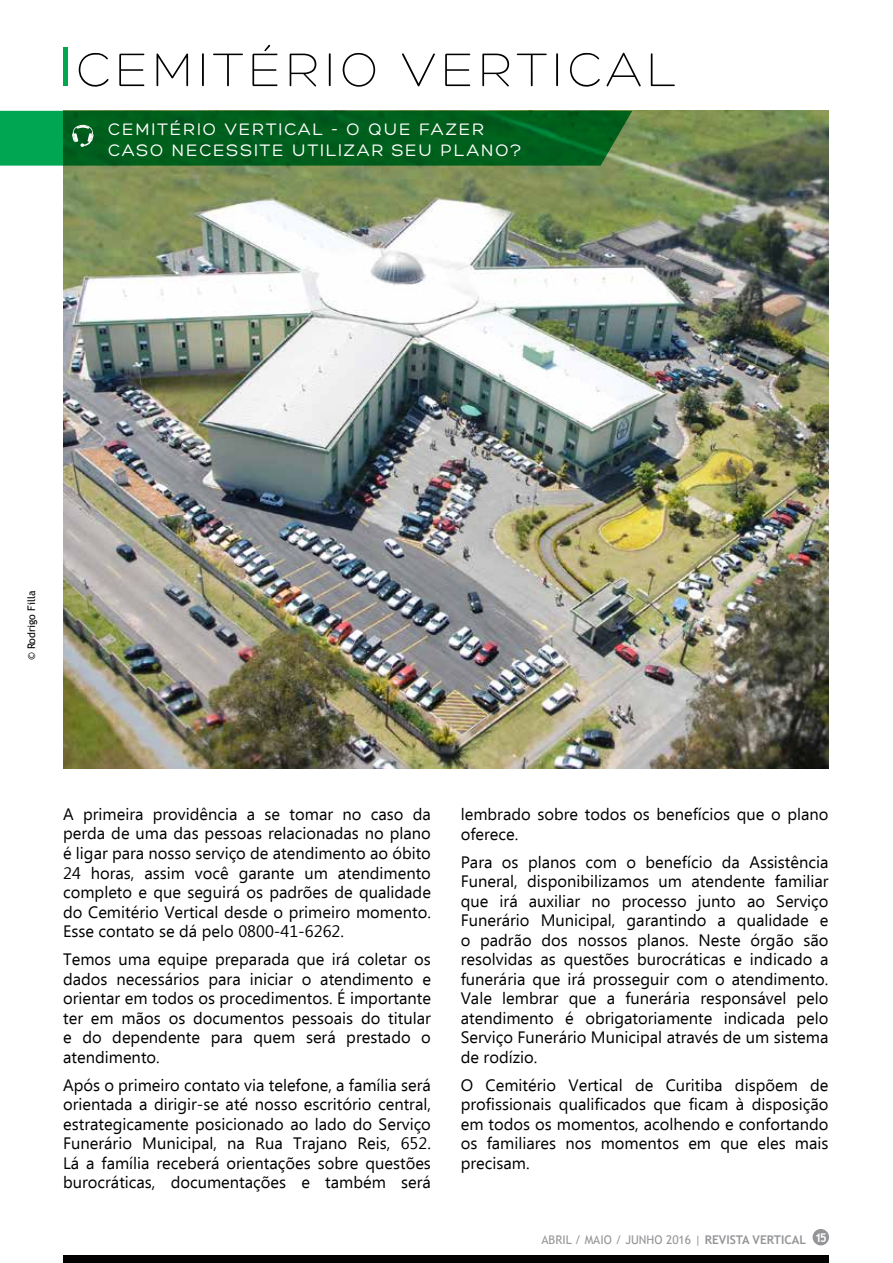
<style>
.page{position:relative;width:893px;height:1263px;background:#fff}
.page>*{position:absolute;margin:0;border:0;box-sizing:border-box;transform-origin:0 0}
.t1{font:300 51px "Hero";letter-spacing:.09em;color:#000}
.t2{font:18px/21.6px "Hero";letter-spacing:.1em;color:#fff}
.t3{font:16.5px/19.5px "Ebrima";color:#000;text-align:justify}
.t4{font:12px "Trebuchet MS";color:#939598}
.t5{font:10.5px "Trebuchet MS";color:#000}
.s1{font-weight:700}
</style>
<div class="page">
<div style="left:813px;top:1229px;width:16px;height:16px;background:#939598;border-radius:50%"></div>
<img style="left:63px;top:111px;width:765px;height:657px">
<div style="left:63px;top:48px;width:5px;height:38px;background:#00a74c"></div>
<div style="left:64px;top:1256px;width:765px;height:7px;background:#000"></div>
<svg style="left:0;top:111px;width:632px;height:55px;background:#046824"></svg>
<h1 class="t1" style="left:76px;top:44px;width:601px">CEMITÉRIO VERTICAL</h1>
<p class="t2" style="left:108px;top:118px;width:415px">CEMITÉRIO VERTICAL - O QUE FAZER<br>CASO NECESSITE UTILIZAR SEU PLANO?</p>
<p class="t5" style="left:25px;top:660px;width:71px;rotate:-90deg">© Rodrigo Filla</p>
<p class="t3" style="left:63px;top:805px;width:369px">A primeira providência a se tomar no caso da perda de uma das pessoas relacionadas no plano é ligar para nosso serviço de atendimento ao óbito 24 horas, assim você garante um atendimento completo e que seguirá os padrões de qualidade do Cemitério Vertical desde o primeiro momento.<br>Esse contato se dá pelo 0800-41-6262.</p>
<p class="t3" style="left:63px;top:950px;width:369px">Temos uma equipe preparada que irá coletar os dados necessários para iniciar o atendimento e orientar em todos os procedimentos. É importante ter em mãos os documentos pessoais do titular e do dependente para quem será prestado o atendimento.</p>
<p class="t3" style="left:63px;top:1076px;width:369px">Após o primeiro contato via telefone, a família será orientada a dirigir-se até nosso escritório central, estrategicamente posicionado ao lado do Serviço Funerário Municipal, na Rua Trajano Reis, 652.<br>Lá a família receberá orientações sobre questões burocráticas, documentações e também será</p>
<p class="t3" style="left:461px;top:805px;width:369px">lembrado sobre todos os benefícios que o plano oferece.</p>
<p class="t3" style="left:461px;top:853px;width:369px">Para os planos com o benefício da Assistência Funeral, disponibilizamos um atendente familiar que irá auxiliar no processo junto ao Serviço Funerário Municipal, garantindo a qualidade e o padrão dos nossos planos. Neste órgão são resolvidas as questões burocráticas e indicado a funerária que irá prosseguir com o atendimento.<br>Vale lembrar que a funerária responsável pelo atendimento é obrigatoriamente indicada pelo Serviço Funerário Municipal através de um sistema de rodízio.</p>
<p class="t3" style="left:461px;top:1076px;width:369px">O Cemitério Vertical de Curitiba dispõem de profissionais qualificados que ficam à disposição em todos os momentos, acolhendo e confortando os familiares nos momentos em que eles mais precisam.</p>
<p class="t4" style="left:541px;top:1232px;width:287px">ABRIL / MAIO / JUNHO 2016 | <span class="s1">REVISTA VERTICAL</span> <sup>15</sup></p>
</div>
